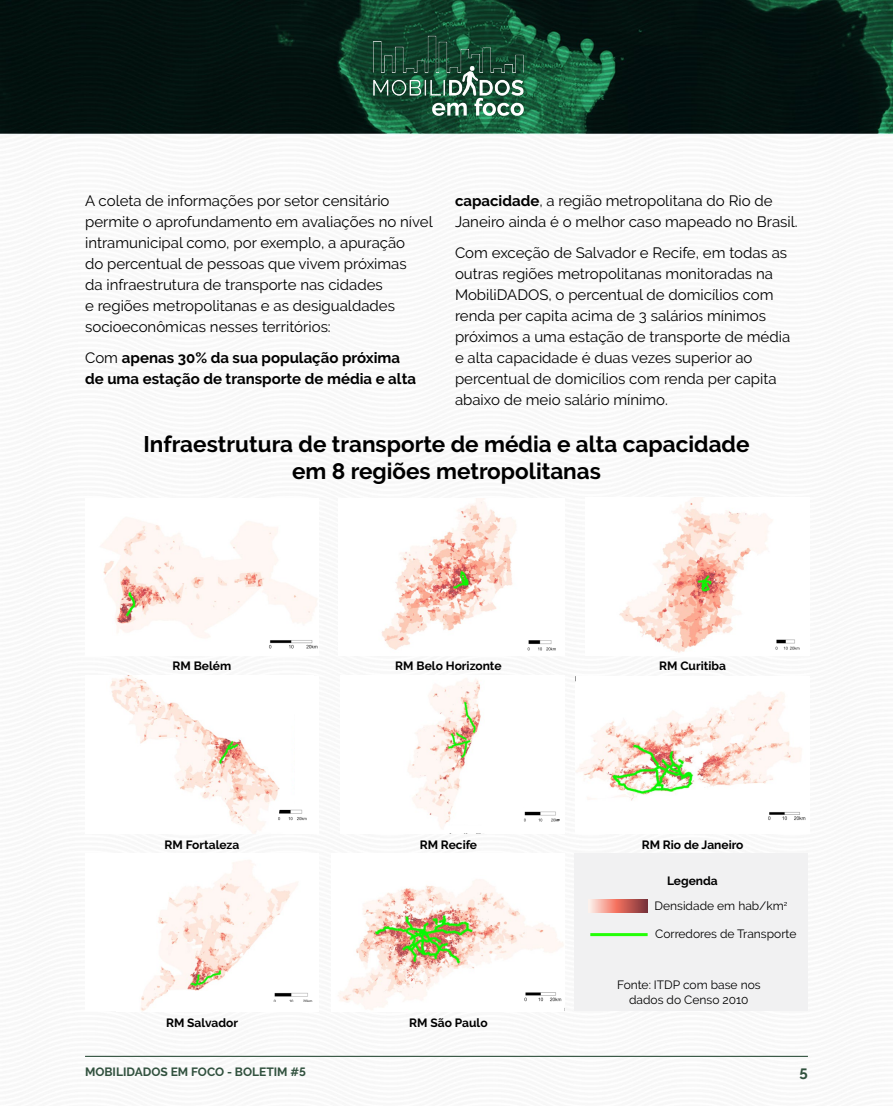
<style>
.page{position:relative;width:893px;height:1106px;background:#fff}
.page>*{position:absolute;margin:0;border:0;box-sizing:border-box;transform-origin:0 0}
.t1{font:700 22.5px/27px "Raleway";color:#000;text-align:center}
.t2{font:15px/21px "Raleway";color:#000}
.t3{font:700 15px/21px "Raleway";color:#000}
.t4{font:700 15px "Raleway";color:#31513e}
.t5{font:700 12px "Raleway";color:#000}
.t6{font:12px/15px "Raleway";color:#000;text-align:center}
.t7{font:700 12px "Raleway";color:#31513e}
.t8{font:3.75px "Arial";color:#000}
.s1{font-weight:400}
.s2{font-weight:700}
</style>
<div class="page">
<img style="left:0;top:0;width:893px;height:1057px">
<hr style="left:85px;top:1055px;width:723px;height:1px;background:#31513e">
<img style="left:358px;top:18px;width:177px;height:91px">
<svg style="left:432px;top:103px;width:35px;height:13px"></svg>
<svg style="left:474px;top:98px;width:50px;height:18px"></svg>
<div style="left:575px;top:853px;width:233px;height:158px;background:#f1f1f2"></div>
<img style="left:85px;top:498px;width:233px;height:157px">
<img style="left:339px;top:498px;width:226px;height:157px">
<img style="left:586px;top:497px;width:223px;height:158px">
<img style="left:85px;top:676px;width:210px;height:157px">
<img style="left:341px;top:676px;width:224px;height:157px">
<img style="left:576px;top:676px;width:233px;height:157px">
<div style="left:85px;top:853px;width:228px;height:158px;background:#fff"></div>
<img style="left:141px;top:860px;width:157px;height:151px">
<img style="left:332px;top:853px;width:233px;height:158px">
<hr style="left:590px;top:933px;width:58px;height:3px;background:#23ff06">
<svg style="left:590px;top:899px;width:58px;height:14px"></svg>
<div style="left:489px;top:708px;width:76px;height:125px;background:#fff"></div>
<div style="left:85px;top:498px;width:37px;height:14px;background:#fff"></div>
<img style="left:260px;top:633px;width:58px;height:22px">
<div style="left:528px;top:522px;width:37px;height:97px;background:#fff"></div>
<img style="left:518px;top:637px;width:44px;height:18px">
<div style="left:772px;top:527px;width:37px;height:98px;background:#fff"></div>
<img style="left:762px;top:635px;width:46px;height:20px">
<div style="left:295px;top:676px;width:23px;height:157px;background:#fff"></div>
<img style="left:269px;top:806px;width:38px;height:18px">
<img style="left:523px;top:811px;width:37px;height:11px">
<div style="left:447px;top:826px;width:64px;height:7px;background:#fff"></div>
<div style="left:576px;top:676px;width:76px;height:14px;background:#fff"></div>
<div style="left:733px;top:796px;width:76px;height:14px;background:#fff"></div>
<img style="left:763px;top:810px;width:43px;height:14px">
<div style="left:302px;top:853px;width:16px;height:158px;background:#fff"></div>
<div style="left:255px;top:986px;width:63px;height:25px;background:#fff"></div>
<img style="left:264px;top:978px;width:49px;height:24px">
<div style="left:332px;top:853px;width:23px;height:31px;background:#fff"></div>
<img style="left:515px;top:984px;width:49px;height:27px">
<div style="left:725px;top:644px;width:37px;height:11px;background:#fff"></div>
<div style="left:478px;top:644px;width:42px;height:11px;background:#fff"></div>
<svg style="left:271px;top:805px;width:14px;height:10px"></svg>
<p class="t2" style="left:85px;top:190px;width:349px">A coleta de informações por setor censitário permite o aprofundamento em avaliações no nível intramunicipal como, por exemplo, a apuração<br>do percentual de pessoas que vivem próximas<br>da infraestrutura de transporte nas cidades<br>e regiões metropolitanas e as desigualdades socioeconômicas nesses territórios:</p>
<p class="t3" style="left:85px;top:347px;width:332px"><span class="s1">Com</span> apenas 30% da sua população próxima de uma estação de transporte de média e alta</p>
<p class="t2" style="left:455px;top:190px;width:344px"><span class="s2">capacidade</span>, a região metropolitana do Rio de<br>Janeiro ainda é o melhor caso mapeado no Brasil.</p>
<p class="t2" style="left:455px;top:242px;width:337px">Com exceção de Salvador e Recife, em todas as outras regiões metropolitanas monitoradas na MobiliDADOS, o percentual de domicílios com renda per capita acima de 3 salários mínimos próximos a uma estação de transporte de média e alta capacidade é duas vezes superior ao percentual de domicílios com renda per capita abaixo de meio salário mínimo.</p>
<h1 class="t1" style="left:144px;top:430px;width:608px">Infraestrutura de transporte de média e alta capacidade em 8 regiões metropolitanas</h1>
<p class="t5" style="left:173px;top:659px;width:60px">RM Belém</p>
<p class="t5" style="left:395px;top:659px;width:108px">RM Belo Horizonte</p>
<p class="t5" style="left:659px;top:659px;width:68px">RM Curitiba</p>
<p class="t8" style="left:557px;top:817px;width:5px">m</p>
<p class="t5" style="left:165px;top:837px;width:76px">RM Fortaleza</p>
<p class="t5" style="left:420px;top:837px;width:59px">RM Recife</p>
<p class="t5" style="left:642px;top:837px;width:103px">RM Rio de Janeiro</p>
<p class="t5" style="left:667px;top:873px;width:52px">Legenda</p>
<p class="t6" style="left:655px;top:898px;width:135px">Densidade em hab/km<sup>2</sup></p>
<p class="t6" style="left:655px;top:926px;width:143px">Corredores de Transporte</p>
<p class="t5" style="left:166px;top:1015px;width:74px">RM Salvador</p>
<p class="t5" style="left:409px;top:1015px;width:80px">RM São Paulo</p>
<p class="t6" style="left:617px;top:977px;width:145px">Fonte: ITDP com base nos dados do Censo 2010</p>
<p class="t7" style="left:85px;top:1064px;width:222px">MOBILIDADOS EM FOCO - BOLETIM #5</p>
<p class="t4" style="left:800px;top:1063px;width:10px">5</p>
</div>
